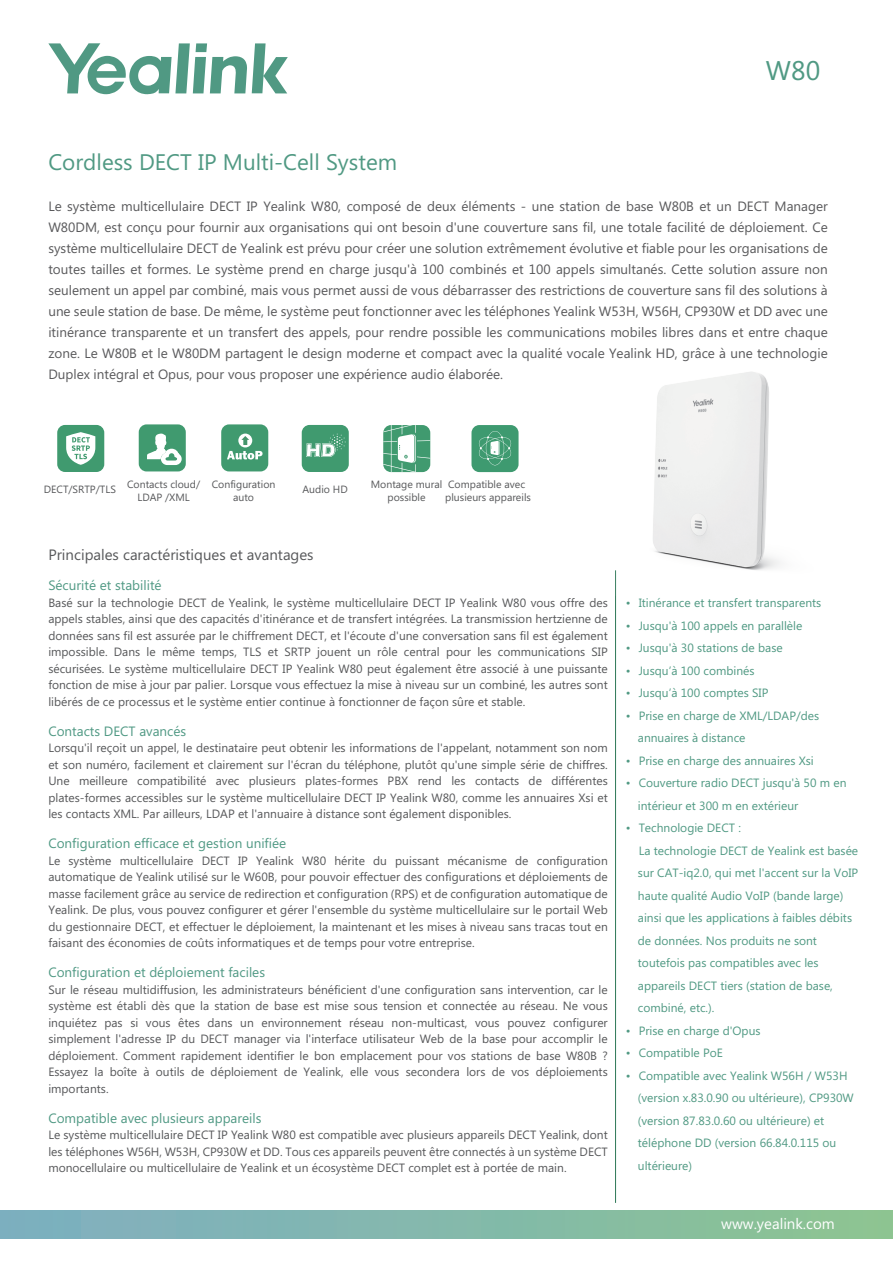
<style>
.page{position:relative;width:893px;height:1263px;background:#fff}
.page>*{position:absolute;margin:0;border:0;box-sizing:border-box;transform-origin:0 0}
.t1{font:27px "Microsoft Phags Pa";color:#509983}
.t2{font:22.5px "Microsoft Phags Pa";color:#509983}
.t3{font:15px "Microsoft Phags Pa";color:#57585a}
.t4{font:15px "Microsoft Phags Pa";color:#fff}
.t5{font:13.5px/21px "Microsoft Phags Pa";color:#59595b;text-align:justify}
.t6{font:13.5px "Microsoft Phags Pa";color:#509984}
.t7{font:12px/16.5px "Microsoft Phags Pa";color:#57585a;text-align:justify}
.t8{font:12px/22.5px "Microsoft Phags Pa";color:#509983}
.t9{font:10.5px/12.5px "Microsoft Phags Pa";color:#57585a;text-align:center}
</style>
<div class="page">
<div style="left:0;top:1210px;width:893px;height:28px;background:linear-gradient(to right,#7daec2,#8cc492)"></div>
<svg style="left:48px;top:43px;width:240px;height:51px"></svg>
<hr style="left:615px;top:570px;width:1px;height:633px;background:#2d7756">
<div style="left:302px;top:425px;width:47px;height:47px;background:#409a6f;border-radius:8px"></div>
<svg style="left:306px;top:434px;width:40px;height:23px"></svg>
<div style="left:57px;top:425px;width:47px;height:47px;background:#409a6f;border-radius:8px"></div>
<svg style="left:66px;top:432px;width:29px;height:33px"></svg>
<div style="left:139px;top:424px;width:47px;height:47px;background:#409a6f;border-radius:8px"></div>
<svg style="left:147px;top:433px;width:35px;height:32px"></svg>
<svg style="left:383px;top:425px;width:47px;height:47px"></svg>
<div style="left:221px;top:424px;width:47px;height:47px;background:#409a6f;border-radius:8px"></div>
<svg style="left:227px;top:451px;width:36px;height:8px"></svg>
<div style="left:238px;top:434px;width:14px;height:13px;background:#fff;border-radius:50%"></div>
<svg style="left:241px;top:436px;width:8px;height:9px"></svg>
<img style="left:615px;top:372px;width:165px;height:223px">
<svg style="left:471px;top:425px;width:48px;height:47px;background:#58a783"></svg>
<h2 class="t2" style="left:48px;top:147px;width:350px">Cordless DECT IP Multi-Cell System</h2>
<h1 class="t1" style="left:766px;top:52px;width:56px">W80</h1>
<p class="t5" style="left:48px;top:195px;width:781px">Le système multicellulaire DECT IP Yealink W80, composé de deux éléments - une station de base W80B et un DECT Manager W80DM, est conçu pour fournir aux organisations qui ont besoin d'une couverture sans fil, une totale facilité de déploiement. Ce système multicellulaire DECT de Yealink est prévu pour créer une solution extrêmement évolutive et fiable pour les organisations de toutes tailles et formes. Le système prend en charge jusqu'à 100 combinés et 100 appels simultanés. Cette solution assure non seulement un appel par combiné, mais vous permet aussi de vous débarrasser des restrictions de couverture sans fil des solutions à une seule station de base. De même, le système peut fonctionner avec les téléphones Yealink W53H, W56H, CP930W et DD avec une itinérance transparente et un transfert des appels, pour rendre possible les communications mobiles libres dans et entre chaque zone. Le W80B et le W80DM partagent le design moderne et compact avec la qualité vocale Yealink HD, grâce à une technologie Duplex intégral et Opus, pour vous proposer une expérience audio élaborée.</p>
<p class="t9" style="left:44px;top:482px;width:74px">DECT/SRTP/TLS</p>
<p class="t9" style="left:127px;top:478px;width:75px">Contacts cloud/<br>LDAP /XML</p>
<p class="t9" style="left:212px;top:478px;width:65px">Configuration auto</p>
<p class="t9" style="left:302px;top:482px;width:47px">Audio HD</p>
<p class="t9" style="left:371px;top:478px;width:73px">Montage mural possible</p>
<p class="t9" style="left:445px;top:478px;width:87px;text-align:left">Compatible avec plusieurs appareils</p>
<p class="t3" style="left:48px;top:544px;width:267px">Principales caractéristiques et avantages</p>
<p class="t6" style="left:48px;top:576px;width:115px">Sécurité et stabilité</p>
<p class="t7" style="left:48px;top:594px;width:561px">Basé sur la technologie DECT de Yealink, le système multicellulaire DECT IP Yealink W80 vous offre des appels stables, ainsi que des capacités d'itinérance et de transfert intégrées. La transmission hertzienne de données sans fil est assurée par le chiffrement DECT, et l'écoute d'une conversation sans fil est également impossible. Dans le même temps, TLS et SRTP jouent un rôle central pour les communications SIP sécurisées. Le système multicellulaire DECT IP Yealink W80 peut également être associé à une puissante fonction de mise à jour par palier. Lorsque vous effectuez la mise à niveau sur un combiné, les autres sont libérés de ce processus et le système entier continue à fonctionner de façon sûre et stable.</p>
<p class="t6" style="left:48px;top:722px;width:139px">Contacts DECT avancés</p>
<p class="t7" style="left:48px;top:739px;width:561px">Lorsqu'il reçoit un appel, le destinataire peut obtenir les informations de l'appelant, notamment son nom et son numéro, facilement et clairement sur l'écran du téléphone, plutôt qu'une simple série de chiffres.<br>Une meilleure compatibilité avec plusieurs plates-formes PBX rend les contacts de différentes plates-formes accessibles sur le système multicellulaire DECT IP Yealink W80, comme les annuaires Xsi et les contacts XML. Par ailleurs, LDAP et l'annuaire à distance sont également disponibles.</p>
<p class="t6" style="left:48px;top:834px;width:239px">Configuration efficace et gestion unifiée</p>
<p class="t7" style="left:48px;top:852px;width:561px">Le système multicellulaire DECT IP Yealink W80 hérite du puissant mécanisme de configuration automatique de Yealink utilisé sur le W60B, pour pouvoir effectuer des configurations et déploiements de masse facilement grâce au service de redirection et configuration (RPS) et de configuration automatique de Yealink. De plus, vous pouvez configurer et gérer l'ensemble du système multicellulaire sur le portail Web du gestionnaire DECT, et effectuer le déploiement, la maintenant et les mises à niveau sans tracas tout en faisant des économies de coûts informatiques et de temps pour votre entreprise.</p>
<p class="t6" style="left:48px;top:963px;width:218px">Configuration et déploiement faciles</p>
<p class="t7" style="left:48px;top:981px;width:561px">Sur le réseau multidiffusion, les administrateurs bénéficient d'une configuration sans intervention, car le système est établi dès que la station de base est mise sous tension et connectée au réseau. Ne vous inquiétez pas si vous êtes dans un environnement réseau non-multicast, vous pouvez configurer simplement l'adresse IP du DECT manager via l'interface utilisateur Web de la base pour accomplir le déploiement. Comment rapidement identifier le bon emplacement pour vos stations de base W80B ?<br>Essayez la boîte à outils de déploiement de Yealink, elle vous secondera lors de vos déploiements importants.</p>
<p class="t6" style="left:48px;top:1109px;width:215px">Compatible avec plusieurs appareils</p>
<p class="t7" style="left:48px;top:1126px;width:561px">Le système multicellulaire DECT IP Yealink W80 est compatible avec plusieurs appareils DECT Yealink, dont les téléphones W56H, W53H, CP930W et DD. Tous ces appareils peuvent être connectés à un système DECT monocellulaire ou multicellulaire de Yealink et un écosystème DECT complet est à portée de main.</p>
<p class="t8" style="left:626px;top:591px;width:197px">• Itinérance et transfert transparents</p>
<p class="t8" style="left:626px;top:613px;width:178px">• Jusqu'à 100 appels en parallèle</p>
<p class="t8" style="left:626px;top:636px;width:158px">• Jusqu'à 30 stations de base</p>
<p class="t8" style="left:626px;top:658px;width:130px">• Jusqu’à 100 combinés</p>
<p class="t8" style="left:626px;top:681px;width:144px">• Jusqu’à 100 comptes SIP</p>
<p class="t8" style="left:638px;top:703px;width:183px;text-indent:-12px">• Prise en charge de XML/LDAP/des annuaires à distance</p>
<p class="t8" style="left:626px;top:748px;width:189px">• Prise en charge des annuaires Xsi</p>
<p class="t8" style="left:638px;top:771px;width:210px;text-indent:-12px">• Couverture radio DECT jusqu'à 50 m en intérieur et 300 m en extérieur</p>
<p class="t8" style="left:638px;top:816px;width:222px;text-indent:-12px">• Technologie DECT :<br>La technologie DECT de Yealink est basée sur CAT-iq2.0, qui met l'accent sur la VoIP haute qualité Audio VoIP (bande large) ainsi que les applications à faibles débits de données. Nos produits ne sont toutefois pas compatibles avec les appareils DECT tiers (station de base, combiné, etc.).</p>
<p class="t8" style="left:626px;top:1018px;width:136px">• Prise en charge d'Opus</p>
<p class="t8" style="left:626px;top:1041px;width:99px">• Compatible PoE</p>
<p class="t8" style="left:638px;top:1063px;width:217px;text-indent:-12px">• Compatible avec Yealink W56H / W53H (version x.83.0.90 ou ultérieure), CP930W (version 87.83.0.60 ou ultérieure) et téléphone DD (version 66.84.0.115 ou ultérieure)</p>
<p class="t4" style="left:721px;top:1213px;width:115px">www.yealink.com</p>
</div>
